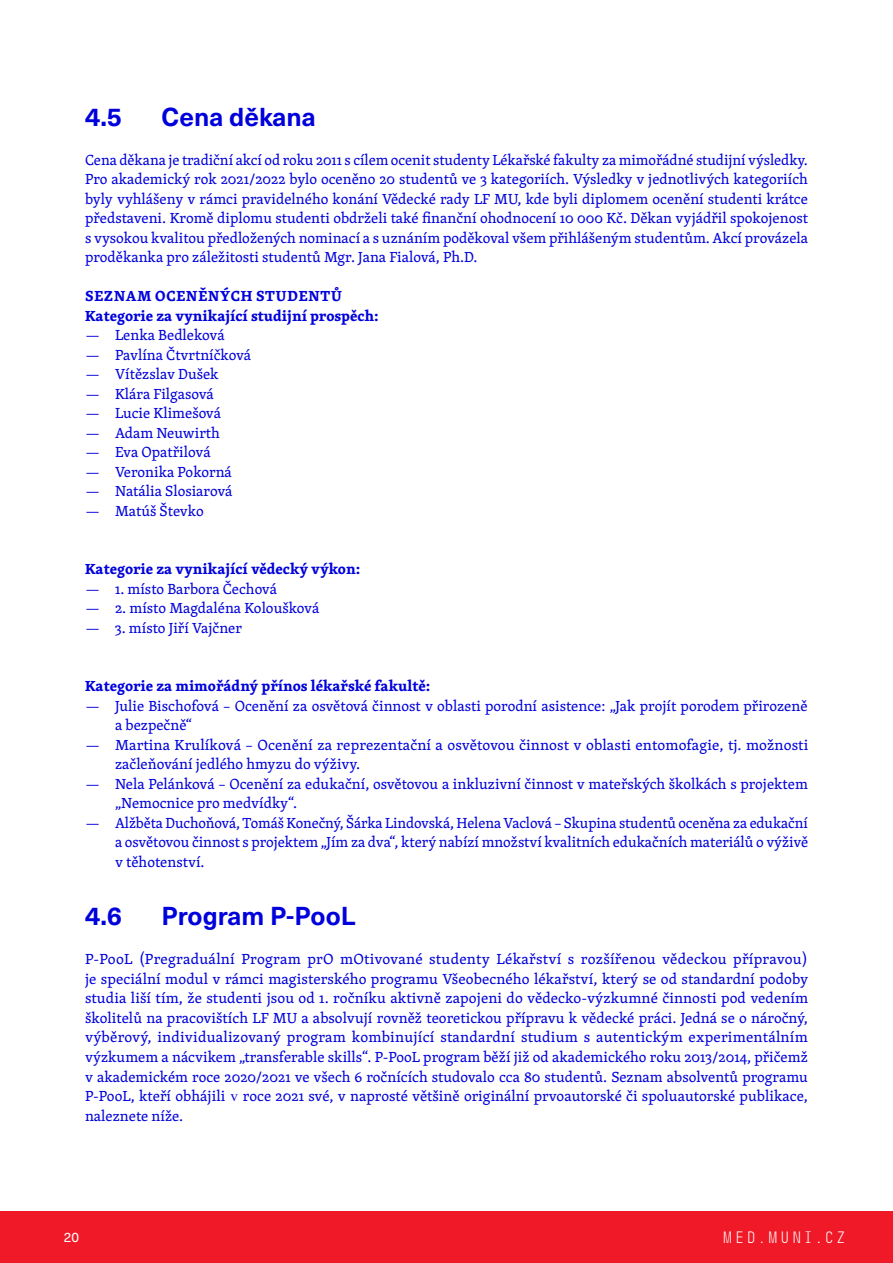
<style>
.page{position:relative;width:893px;height:1263px;background:#fff}
.page>*{position:absolute;margin:0;border:0;box-sizing:border-box;transform-origin:0 0}
.t1{font:700 25.5px "Neue Haas Unica Pro";color:#0000dc}
.t2{font:16.5px "Muni";letter-spacing:.015em;color:#fff}
.TEXT{font:15px/19.5px "Skolar Latin Pro";color:#0000dc;text-align:justify}
.TEXT-BOLD-left-bez_o{font:700 15px "Skolar Latin Pro";color:#0000dc}
.N5{font:700 15px "Skolar Latin Pro";letter-spacing:.06em;color:#0000dc}
.t3{font:13.5px "Neue Haas Unica Pro";color:#fff}
.s1{font-family:"Times New Roman"}
</style>
<div class="page">
<div style="left:0;top:1211px;width:893px;height:52px;background:#f01928"></div>
<p class="t1" style="left:85px;top:101px;width:39px">4.5</p>
<p class="t1" style="left:162px;top:101px;width:156px">Cena děkana</p>
<p class="TEXT" style="left:85px;top:150px;width:725px">Cena děkana je tradiční akcí od roku 2011 s cílem ocenit studenty Lékařské fakulty za mimořádné studijní výsledky.<br>Pro akademický rok 2021/2022 bylo oceněno 20 studentů ve 3 kategoriích. Výsledky v jednotlivých kategoriích byly vyhlášeny v rámci pravidelného konání Vědecké rady LF MU, kde byli diplomem ocenění studenti krátce představeni. Kromě diplomu studenti obdrželi také finanční ohodnocení 10 000 Kč. Děkan vyjádřil spokojenost s vysokou kvalitou předložených nominací a s uznáním poděkoval všem přihlášeným studentům. Akcí provázela proděkanka pro záležitosti studentů Mgr. Jana Fialová, Ph.D.</p>
<p class="N5" style="left:85px;top:284px;width:258px">SEZNAM OCENĚNÝCH STUDENTŮ</p>
<p class="TEXT-BOLD-left-bez_o" style="left:85px;top:304px;width:295px">Kategorie za vynikající studijní prospěch:</p>
<p class="TEXT" style="left:85px;top:325px;width:141px">— Lenka Bedleková</p>
<p class="TEXT" style="left:85px;top:345px;width:168px">— Pavlína Čtvrtníčková</p>
<p class="TEXT" style="left:85px;top:364px;width:135px">— Vítězslav Dušek</p>
<p class="TEXT" style="left:85px;top:384px;width:130px">— Klára Filgasová</p>
<p class="TEXT" style="left:85px;top:403px;width:138px">— Lucie Klimešová</p>
<p class="TEXT" style="left:85px;top:423px;width:136px">— Adam Neuwirth</p>
<p class="TEXT" style="left:85px;top:442px;width:127px">— Eva Opatřilová</p>
<p class="TEXT" style="left:85px;top:462px;width:148px">— Veronika Pokorná</p>
<p class="TEXT" style="left:85px;top:481px;width:149px">— Natália Slosiarová</p>
<p class="TEXT" style="left:85px;top:501px;width:120px">— Matúš Števko</p>
<p class="TEXT-BOLD-left-bez_o" style="left:85px;top:557px;width:277px">Kategorie za vynikající vědecký výkon:</p>
<p class="TEXT" style="left:85px;top:579px;width:194px">— 1. místo Barbora Čechová</p>
<p class="TEXT" style="left:85px;top:598px;width:236px">— 2. místo Magdaléna Koloušková</p>
<p class="TEXT" style="left:85px;top:618px;width:158px">— 3. místo Jiří Vajčner</p>
<p class="TEXT-BOLD-left-bez_o" style="left:85px;top:674px;width:347px">Kategorie za mimořádný přínos lékařské fakultě:</p>
<p class="TEXT" style="left:115px;top:696px;width:694px;text-indent:-30px">— Julie Bischofová – Ocenění za osvětová činnost v oblasti porodní asistence: „Jak projít porodem přirozeně a bezpečně“</p>
<p class="TEXT" style="left:115px;top:735px;width:695px;text-indent:-30px">— Martina Krulíková – Ocenění za reprezentační a osvětovou činnost v oblasti entomofagie, tj. možnosti začleňování jedlého hmyzu do výživy.</p>
<p class="TEXT" style="left:115px;top:774px;width:694px;text-indent:-30px">— Nela Pelánková – Ocenění za edukační, osvětovou a inkluzivní činnost v mateřských školkách s projektem „Nemocnice pro medvídky“.</p>
<p class="TEXT" style="left:115px;top:813px;width:695px;text-indent:-30px">— Alžběta Duchoňová, Tomáš Konečný, Šárka Lindovská, Helena Vaclová – Skupina studentů oceněna za edukační a osvětovou činnost s projektem „Jím za dva“, který nabízí množství kvalitních edukačních materiálů o výživě v těhotenství.</p>
<p class="t1" style="left:85px;top:901px;width:39px">4.6</p>
<p class="t1" style="left:162px;top:901px;width:195px">Program P-PooL</p>
<p class="TEXT" style="left:85px;top:949px;width:725px">P-PooL (Pregraduální Program prO mOtivované studenty Lékařství s rozšířenou vědeckou přípravou) je speciální modul v rámci magisterského programu Všeobecného lékařství, který se od standardní podoby studia liší tím, že studenti jsou od 1. ročníku aktivně zapojeni do vědecko-výzkumné činnosti pod vedením školitelů na pracovištích LF MU a absolvují rovněž teoretickou přípravu k vědecké práci. Jedná se o náročný, výběrový, individualizovaný program kombinující standardní studium s autentickým experimentálním výzkumem a nácvikem „transferable skills“. P-PooL program běží již od akademického roku 2013/2014, přičemž v akademickém roce 2020/2021 ve všech 6 ročnících studovalo cca 80 studentů. Seznam absolventů programu P-PooL, kteří obhájili <span class="s1">v</span> roce 2021 své, v naprosté většině originální prvoautorské či spoluautorské publikace, naleznete níže.</p>
<p class="t3" style="left:64px;top:1229px;width:17px">20</p>
<p class="t2" style="left:722px;top:1229px;width:126px">MED.MUNI.CZ</p>
</div>
